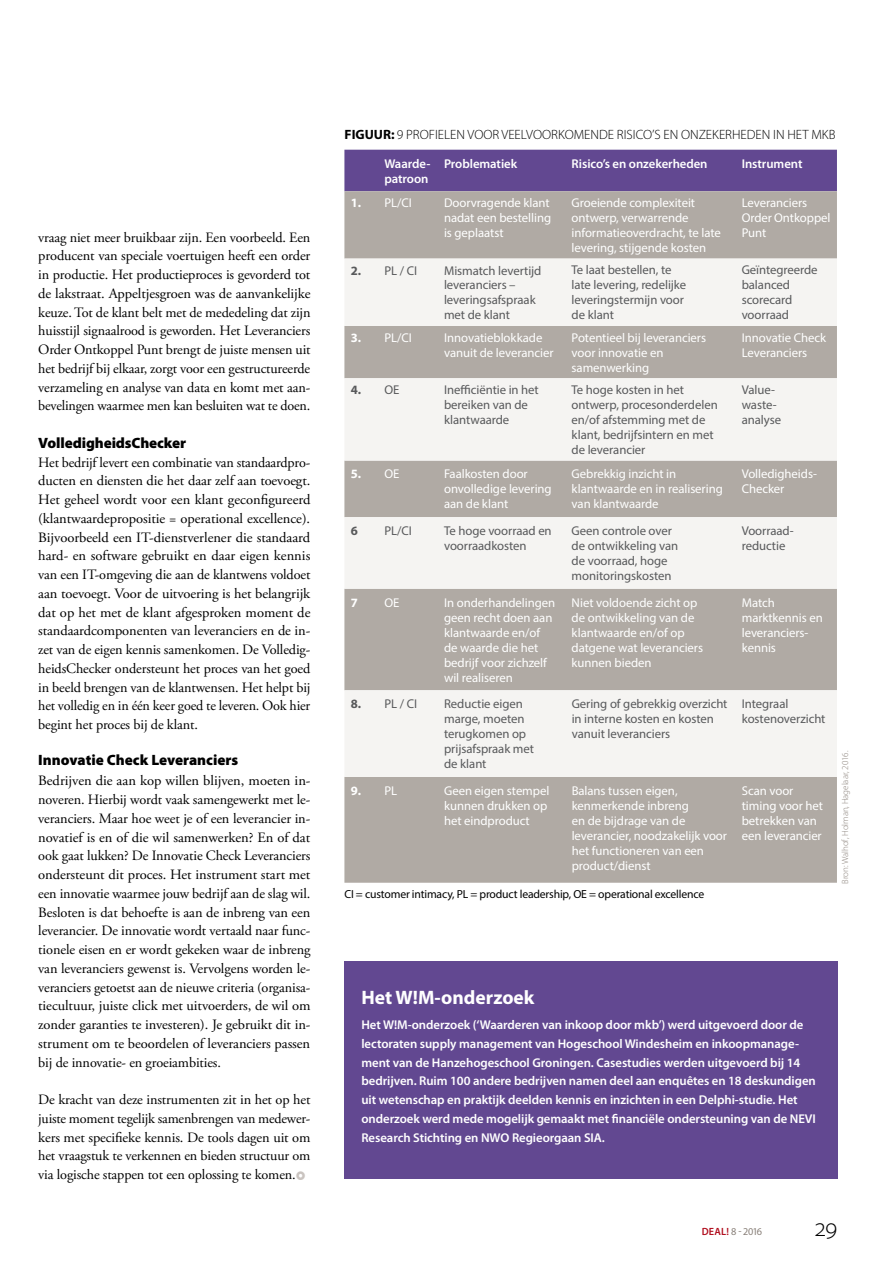
<style>
.page{position:relative;width:893px;height:1263px;background:#fff}
.page>*{position:absolute;margin:0;border:0;box-sizing:border-box;transform-origin:0 0}
.t1{font:300 25.95px "Myriad Pro";color:#000}
.t2{font:700 19.5px "Myriad Pro";color:#fff}
.t3{font:900 15px "Myriad Pro";letter-spacing:-.01em;color:#000}
.t4{font:14.25px/18.8px "Adobe Garamond Pro";letter-spacing:-.01em;color:#000;text-align:justify}
.t5{font:300 13.5px "Myriad Pro";color:#000}
.t6{font:12.75px/15px "Myriad Pro";letter-spacing:-.005em;color:#fff}
.t7{font:12.75px/15px "Myriad Pro";letter-spacing:-.005em;color:#58595b}
.t8{font:600 12.75px/18.8px "Myriad Pro";letter-spacing:-.005em;color:#fff}
.t9{font:700 12.75px "Myriad Pro";color:#fff}
.t10{font:700 12.75px "Myriad Pro";color:#58595b}
.t11{font:11.7px "Myriad Pro";letter-spacing:-.015em;color:#000}
.t12{font:10.5px "Myriad Pro";color:#898079}
.t13{font:300 9px "Myriad Pro";letter-spacing:-.005em;color:#898079}
.s1{font-weight:700}
.s2{font-weight:400}
.s3{font-weight:600;color:#b10f1f}
</style>
<div class="page">
<div style="left:344px;top:961px;width:494px;height:218px;background:#624891"></div>
<div style="left:344px;top:150px;width:493px;height:41px;background:#624891"></div>
<div style="left:344px;top:191px;width:493px;height:692px;background:#b0aaa4"></div>
<svg style="left:344px;top:259px;width:493px;height:518px;fill:#f5f4f2"></svg>
<p class="t4" style="left:38px;top:228px;width:274px">vraag niet meer bruikbaar zijn. Een voorbeeld. Een producent van speciale voertuigen heeft een order in productie. Het productieproces is gevorderd tot de lakstraat. Appeltjesgroen was de aanvankelijke keuze. Tot de klant belt met de mededeling dat zijn huisstijl signaalrood is geworden. Het Leveranciers Order Ontkoppel Punt brengt de juiste mensen uit het bedrijf bij elkaar, zorgt voor een gestructureerde verzameling en analyse van data en komt met aan&shy;bevelingen waarmee men kan besluiten wat te doen.</p>
<p class="t3" style="left:38px;top:434px;width:149px">VolledigheidsChecker</p>
<p class="t4" style="left:38px;top:453px;width:274px">Het bedrijf levert een combinatie van standaardpro&shy;ducten en diensten die het daar zelf aan toevoegt.<br>Het geheel wordt voor een klant geconfigureerd (klantwaardepropositie = operational excellence).<br>Bijvoorbeeld een IT-dienstverlener die standaard hard- en software gebruikt en daar eigen kennis van een IT-omgeving die aan de klantwens voldoet aan toevoegt. Voor de uitvoering is het belangrijk dat op het met de klant afgesproken moment de standaardcomponenten van leveranciers en de in&shy;zet van de eigen kennis samenkomen. De Volledig&shy;heidsChecker ondersteunt het proces van het goed in beeld brengen van de klantwensen. Het helpt bij het volledig en in één keer goed te leveren. Ook hier begint het proces bij de klant.</p>
<p class="t3" style="left:38px;top:751px;width:202px">Innovatie Check Leveranciers</p>
<p class="t4" style="left:38px;top:772px;width:274px">Bedrijven die aan kop willen blijven, moeten in&shy;noveren. Hierbij wordt vaak samengewerkt met le&shy;veranciers. Maar hoe weet je of een leverancier in&shy;novatief is en of die wil samenwerken? En of dat ook gaat lukken? De Innovatie Check Leveranciers ondersteunt dit proces. Het instrument start met een innovatie waarmee jouw bedrijf aan de slag wil.<br>Besloten is dat behoefte is aan de inbreng van een leverancier. De innovatie wordt vertaald naar func&shy;tionele eisen en er wordt gekeken waar de inbreng van leveranciers gewenst is. Vervolgens worden le&shy;veranciers getoetst aan de nieuwe criteria (organisa&shy;tiecultuur, juiste click met uitvoerders, de wil om zonder garanties te investeren). Je gebruikt dit in&shy;strument om te beoordelen of leveranciers passen bij de innovatie- en groeiambities.</p>
<p class="t4" style="left:38px;top:1091px;width:274px">De kracht van deze instrumenten zit in het op het juiste moment tegelijk samenbrengen van medewer&shy;kers met specifieke kennis. De tools dagen uit om het vraagstuk te verkennen en bieden structuur om via logische stappen tot een oplossing te komen.</p>
<p class="t5" style="left:345px;top:127px;width:492px"><span class="s1">FIGUUR:</span> 9 PROFIELEN VOOR VEELVOORKOMENDE RISICO’S EN ONZEKERHEDEN IN HET MKB</p>
<p class="t8" style="left:384px;top:156px;width:47px;line-height:15px">Waarde&shy;patroon</p>
<p class="t8" style="left:444px;top:154px;width:75px">Problematiek</p>
<p class="t8" style="left:572px;top:154px;width:137px">Risico’s en onzekerheden</p>
<p class="t8" style="left:742px;top:154px;width:62px">Instrument</p>
<p class="t6" style="left:351px;top:195px;width:62px"><span class="s1">1.</span> PL/CI</p>
<p class="t6" style="left:444px;top:195px;width:109px;text-align:justify">Doorvragende klant nadat een bestelling is geplaatst</p>
<p class="t6" style="left:572px;top:195px;width:151px">Groeiende complexiteit ontwerp, verwarrende informatieoverdracht, te late levering, stijgende kosten</p>
<p class="t6" style="left:742px;top:195px;width:90px">Leveranciers<br>Order Ontkoppel<br>Punt</p>
<p class="t7" style="left:351px;top:262px;width:68px"><span class="s1">2.</span> PL / CI</p>
<p class="t7" style="left:444px;top:262px;width:99px">Mismatch levertijd leveranciers – leveringsafspraak met de klant</p>
<p class="t7" style="left:572px;top:262px;width:116px">Te laat bestellen, te late levering, redelijke leveringstermijn voor de klant</p>
<p class="t7" style="left:742px;top:262px;width:77px">Geïntegreerde balanced scorecard voorraad</p>
<p class="t6" style="left:351px;top:330px;width:62px"><span class="s1">3.</span> PL/CI</p>
<p class="t6" style="left:444px;top:330px;width:111px">Innovatieblokkade vanuit de leverancier</p>
<p class="t6" style="left:572px;top:330px;width:136px">Potentieel bij leveranciers voor innovatie en samenwerking</p>
<p class="t6" style="left:742px;top:330px;width:86px">Innovatie Check<br>Leveranciers</p>
<p class="t10" style="left:351px;top:381px;width:50px">4. <span class="s2">OE</span></p>
<p class="t7" style="left:444px;top:382px;width:96px">Inefficiëntie in het bereiken van de klantwaarde</p>
<p class="t7" style="left:572px;top:382px;width:148px">Te hoge kosten in het ontwerp, procesonderdelen en/of afstemming met de klant, bedrijfsintern en met de leverancier</p>
<p class="t7" style="left:742px;top:382px;width:41px">Value&shy;waste&shy;analyse</p>
<p class="t9" style="left:351px;top:466px;width:50px">5. <span class="s2">OE</span></p>
<p class="t6" style="left:444px;top:466px;width:109px">Faalkosten door onvolledige levering aan de klant</p>
<p class="t6" style="left:572px;top:466px;width:153px">Gebrekkig inzicht in klantwaarde en in realisering van klantwaarde</p>
<p class="t6" style="left:742px;top:466px;width:76px">Volledigheids-<br>Checker</p>
<p class="t10" style="left:351px;top:522px;width:9px">6</p>
<p class="t7" style="left:385px;top:523px;width:29px">PL/CI</p>
<p class="t7" style="left:444px;top:523px;width:109px">Te hoge voorraad en voorraadkosten</p>
<p class="t7" style="left:572px;top:523px;width:108px">Geen controle over de ontwikkeling van de voorraad, hoge monitoringskosten</p>
<p class="t7" style="left:742px;top:523px;width:53px">Voorraad&shy;reductie</p>
<p class="t9" style="left:351px;top:594px;width:9px">7</p>
<p class="t6" style="left:385px;top:595px;width:16px">OE</p>
<p class="t6" style="left:444px;top:595px;width:113px">In onderhandelingen geen recht doen aan klantwaarde en/of de waarde die het bedrijf voor zichzelf wil realiseren</p>
<p class="t6" style="left:572px;top:595px;width:133px">Niet voldoende zicht op de ontwikkeling van de klantwaarde en/of op datgene wat leveranciers kunnen bieden</p>
<p class="t6" style="left:742px;top:594px;width:83px">Match marktkennis en leveranciers&shy;kennis</p>
<p class="t7" style="left:351px;top:696px;width:68px"><span class="s1">8.</span> PL / CI</p>
<p class="t7" style="left:444px;top:696px;width:91px">Reductie eigen marge, moeten terugkomen op prijsafspraak met de klant</p>
<p class="t7" style="left:572px;top:696px;width:157px">Gering of gebrekkig overzicht in interne kosten en kosten vanuit leveranciers</p>
<p class="t7" style="left:742px;top:696px;width:85px">Integraal kostenoverzicht</p>
<p class="t9" style="left:351px;top:782px;width:48px">9. <span class="s2">PL</span></p>
<p class="t6" style="left:444px;top:783px;width:107px">Geen eigen stempel kunnen drukken op het eindproduct</p>
<p class="t6" style="left:572px;top:783px;width:157px">Balans tussen eigen, kenmerkende inbreng<br>en de bijdrage van de leverancier, noodzakelijk voor het functioneren van een product/dienst</p>
<p class="t6" style="left:742px;top:783px;width:83px">Scan voor timing voor het betrekken van een leverancier</p>
<p class="t11" style="left:344px;top:887px;width:361px">CI = customer intimacy, PL = product leadership, OE = operational excellence</p>
<p class="t13" style="left:840px;top:884px;width:134px;rotate:-90deg">Bron: Walhof, Holman, Hagelaar, 2016.</p>
<h2 class="t2" style="left:361px;top:985px;width:175px">Het W!M-onderzoek</h2>
<p class="t8" style="left:361px;top:1016px;width:456px">Het W!M-onderzoek (‘Waarderen van inkoop door mkb’) werd uitgevoerd door de lectoraten supply management van Hogeschool Windesheim en inkoopmanage&shy;ment van de Hanzehogeschool Groningen. Casestudies werden uitgevoerd bij 14 bedrijven. Ruim 100 andere bedrijven namen deel aan enquêtes en 18 deskundigen uit wetenschap en praktijk deelden kennis en inzichten in een Delphi-studie. Het onderzoek werd mede mogelijk gemaakt met financiële ondersteuning van de NEVI Research Stichting en NWO Regieorgaan SIA.</p>
<p class="t12" style="left:702px;top:1225px;width:62px"><span class="s3">DEAL!</span> 8 - 2016</p>
<h1 class="t1" style="left:814px;top:1213px;width:25px">29</h1>
</div>
